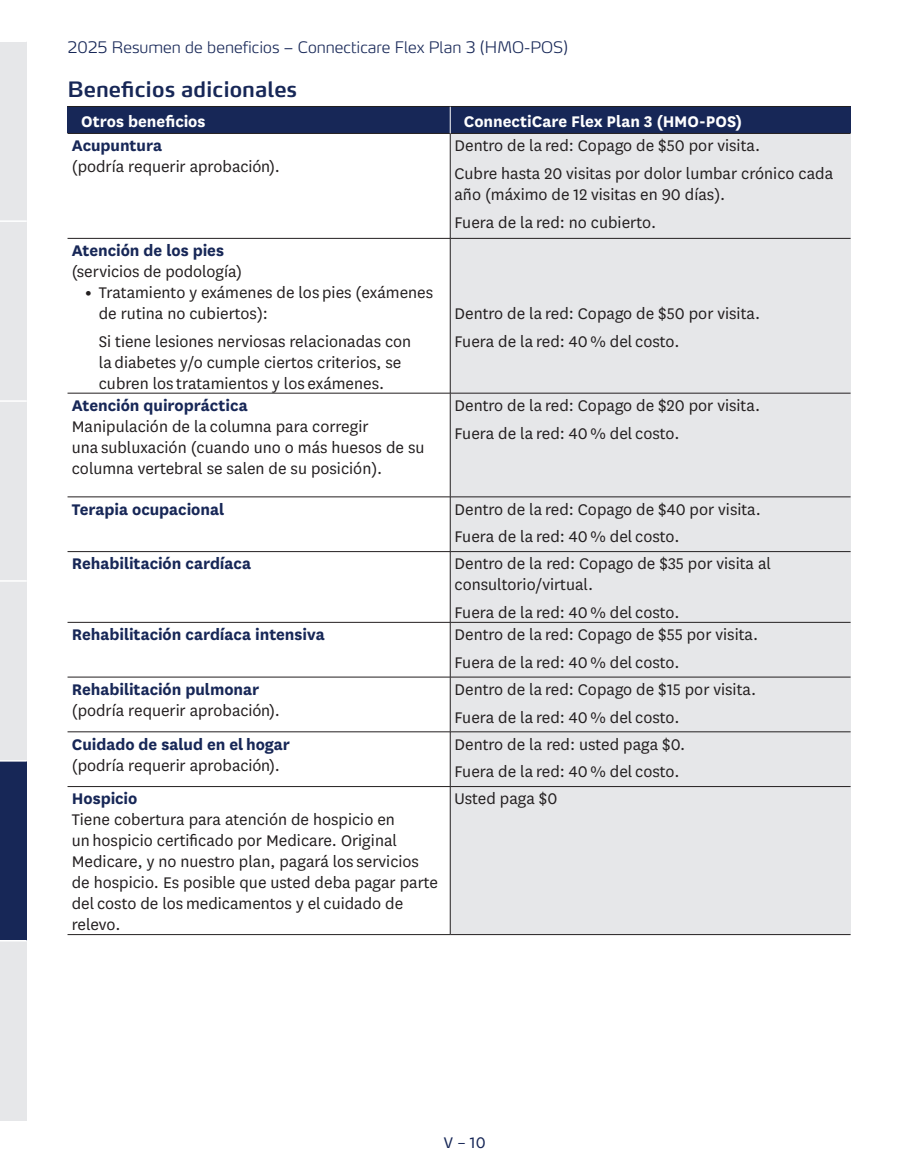
<style>
.page{position:relative;width:905px;height:1175px;background:#fff}
.page>*{position:absolute;margin:0;border:0;box-sizing:border-box;transform-origin:0 0}
.t1{font:600 21px "Max Pro";color:#172757}
.t2{font:18px/21px "National";color:#231f20}
.t3{font:700 18px "National";letter-spacing:-.005em;color:#172757}
.t4{font:700 18px "National";color:#fff}
.t5{font:18px "National";color:#172757}
.t6{font:300 expanded 15.75px "Max Pro";color:#172757}
.s1{font-weight:800}
</style>
<div class="page">
<div style="left:0;top:41px;width:27px;height:180px;background:#e6e7e9"></div>
<div style="left:0;top:221px;width:27px;height:180px;background:#e6e7e9"></div>
<div style="left:0;top:401px;width:27px;height:180px;background:#e6e7e9"></div>
<div style="left:0;top:581px;width:27px;height:180px;background:#e6e7e9"></div>
<div style="left:0;top:940px;width:27px;height:180px;background:#e6e7e9"></div>
<div style="left:0;top:761px;width:27px;height:179px;background:#172757"></div>
<hr style="left:0;top:40px;width:27px;height:2px;background:#fff">
<hr style="left:0;top:220px;width:27px;height:2px;background:#fff">
<hr style="left:0;top:400px;width:27px;height:2px;background:#fff">
<svg style="left:0;top:580px;width:27px;height:1px"></svg>
<svg style="left:0;top:760px;width:27px;height:1px"></svg>
<svg style="left:0;top:940px;width:27px;height:1px"></svg>
<div style="left:68px;top:106px;width:382px;height:27px;background:#172757"></div>
<div style="left:450px;top:106px;width:400px;height:27px;background:#172757"></div>
<div style="left:450px;top:133px;width:400px;height:105px;background:#e6e7e9"></div>
<div style="left:450px;top:238px;width:400px;height:155px;background:#e6e7e9"></div>
<div style="left:450px;top:393px;width:400px;height:104px;background:#e6e7e9"></div>
<div style="left:450px;top:497px;width:400px;height:54px;background:#e6e7e9"></div>
<div style="left:450px;top:551px;width:400px;height:71px;background:#e6e7e9"></div>
<div style="left:450px;top:622px;width:400px;height:55px;background:#e6e7e9"></div>
<div style="left:450px;top:677px;width:400px;height:55px;background:#e6e7e9"></div>
<div style="left:450px;top:732px;width:400px;height:54px;background:#e6e7e9"></div>
<div style="left:450px;top:786px;width:400px;height:148px;background:#e6e7e9"></div>
<hr style="left:68px;top:106px;width:382px;height:1px;background:#231f20">
<hr style="left:450px;top:106px;width:400px;height:1px;background:#231f20">
<hr style="left:68px;top:133px;width:382px;height:1px;background:#231f20">
<hr style="left:450px;top:133px;width:400px;height:1px;background:#231f20">
<hr style="left:450px;top:134px;width:1px;height:104px;background:#231f20">
<hr style="left:68px;top:238px;width:382px;height:1px;background:#231f20">
<hr style="left:450px;top:238px;width:400px;height:1px;background:#231f20">
<hr style="left:450px;top:238px;width:1px;height:155px;background:#231f20">
<hr style="left:68px;top:393px;width:382px;height:1px;background:#231f20">
<hr style="left:450px;top:393px;width:400px;height:1px;background:#231f20">
<hr style="left:450px;top:393px;width:1px;height:103px;background:#231f20">
<hr style="left:68px;top:496px;width:382px;height:1px;background:#231f20">
<hr style="left:450px;top:496px;width:400px;height:1px;background:#231f20">
<hr style="left:450px;top:497px;width:1px;height:54px;background:#231f20">
<hr style="left:68px;top:551px;width:382px;height:1px;background:#231f20">
<hr style="left:450px;top:551px;width:400px;height:1px;background:#231f20">
<hr style="left:450px;top:552px;width:1px;height:70px;background:#231f20">
<hr style="left:68px;top:622px;width:382px;height:1px;background:#231f20">
<hr style="left:450px;top:622px;width:400px;height:1px;background:#231f20">
<hr style="left:450px;top:622px;width:1px;height:55px;background:#231f20">
<hr style="left:68px;top:677px;width:382px;height:1px;background:#231f20">
<hr style="left:450px;top:677px;width:400px;height:1px;background:#231f20">
<hr style="left:450px;top:677px;width:1px;height:54px;background:#231f20">
<hr style="left:68px;top:731px;width:382px;height:1px;background:#231f20">
<hr style="left:450px;top:731px;width:400px;height:1px;background:#231f20">
<hr style="left:450px;top:732px;width:1px;height:54px;background:#231f20">
<hr style="left:68px;top:786px;width:382px;height:1px;background:#231f20">
<hr style="left:450px;top:786px;width:400px;height:1px;background:#231f20">
<hr style="left:450px;top:786px;width:1px;height:148px;background:#231f20">
<hr style="left:68px;top:934px;width:382px;height:1px;background:#231f20">
<hr style="left:450px;top:934px;width:400px;height:1px;background:#231f20">
<svg style="left:450px;top:107px;width:1px;height:26px"></svg>
<p class="t6" style="left:68px;top:34px;width:502px">2025 Resumen de beneficios – Connecticare Flex Plan 3 (HMO-POS)</p>
<h2 class="t1" style="left:68px;top:71px;width:231px">Beneficios adicionales</h2>
<p class="t4" style="left:81px;top:108px;width:126px">Otros beneficios</p>
<p class="t4" style="left:464px;top:108px;width:280px">ConnectiCare Flex Plan 3 (HMO-POS)</p>
<p class="t3" style="left:72px;top:133px;width:92px">Acupuntura</p>
<p class="t2" style="left:72px;top:155px;width:209px">(podría requerir aprobación).</p>
<p class="t2" style="left:454px;top:134px;width:307px">Dentro de la red: Copago de $50 por visita.</p>
<p class="t2" style="left:454px;top:162px;width:380px">Cubre hasta 20 visitas por dolor lumbar crónico cada año (máximo de 12 visitas en 90 días).</p>
<p class="t2" style="left:454px;top:211px;width:203px">Fuera de la red: no cubierto.</p>
<p class="t3" style="left:72px;top:238px;width:154px">Atención de los pies</p>
<p class="t2" style="left:72px;top:260px;width:172px">(servicios de podología)</p>
<p class="t2" style="left:99px;top:281px;width:336px;text-indent:-14px"><span class="s1">•</span> Tratamiento y exámenes de los pies (exámenes de rutina no cubiertos):</p>
<p class="t2" style="left:99px;top:330px;width:314px">Si tiene lesiones nerviosas relacionadas con la diabetes y/o cumple ciertos criterios, se cubren los tratamientos y los exámenes.</p>
<p class="t3" style="left:72px;top:392px;width:177px">Atención quiropráctica</p>
<p class="t2" style="left:72px;top:415px;width:354px">Manipulación de la columna para corregir<br>una subluxación (cuando uno o más huesos de su columna vertebral se salen de su posición).</p>
<p class="t2" style="left:454px;top:302px;width:307px">Dentro de la red: Copago de $50 por visita.</p>
<p class="t2" style="left:454px;top:330px;width:226px">Fuera de la red: 40 % del costo.</p>
<p class="t2" style="left:454px;top:394px;width:307px">Dentro de la red: Copago de $20 por visita.</p>
<p class="t2" style="left:454px;top:422px;width:226px">Fuera de la red: 40 % del costo.</p>
<p class="t3" style="left:72px;top:496px;width:154px">Terapia ocupacional</p>
<p class="t2" style="left:454px;top:498px;width:308px">Dentro de la red: Copago de $40 por visita.</p>
<p class="t2" style="left:454px;top:525px;width:226px">Fuera de la red: 40 % del costo.</p>
<p class="t3" style="left:72px;top:551px;width:181px">Rehabilitación cardíaca</p>
<p class="t2" style="left:454px;top:552px;width:318px">Dentro de la red: Copago de $35 por visita al consultorio/virtual.</p>
<p class="t2" style="left:454px;top:601px;width:226px">Fuera de la red: 40 % del costo.</p>
<p class="t3" style="left:72px;top:622px;width:254px">Rehabilitación cardíaca intensiva</p>
<p class="t2" style="left:454px;top:623px;width:305px">Dentro de la red: Copago de $55 por visita.</p>
<p class="t2" style="left:454px;top:651px;width:226px">Fuera de la red: 40 % del costo.</p>
<p class="t3" style="left:72px;top:676px;width:189px">Rehabilitación pulmonar</p>
<p class="t2" style="left:72px;top:699px;width:209px">(podría requerir aprobación).</p>
<p class="t2" style="left:454px;top:678px;width:303px">Dentro de la red: Copago de $15 por visita.</p>
<p class="t2" style="left:454px;top:706px;width:226px">Fuera de la red: 40 % del costo.</p>
<p class="t3" style="left:72px;top:731px;width:220px">Cuidado de salud en el hogar</p>
<p class="t2" style="left:72px;top:754px;width:209px">(podría requerir aprobación).</p>
<p class="t3" style="left:72px;top:786px;width:67px">Hospicio</p>
<p class="t2" style="left:72px;top:808px;width:368px">Tiene cobertura para atención de hospicio en<br>un hospicio certificado por Medicare. Original Medicare, y no nuestro plan, pagará los servicios de hospicio. Es posible que usted deba pagar parte del costo de los medicamentos y el cuidado de relevo.</p>
<p class="t2" style="left:454px;top:733px;width:232px">Dentro de la red: usted paga $0.</p>
<p class="t2" style="left:454px;top:760px;width:226px">Fuera de la red: 40 % del costo.</p>
<p class="t2" style="left:454px;top:787px;width:104px">Usted paga $0</p>
<p class="t5" style="left:444px;top:1130px;width:43px">V – 10</p>
</div>
